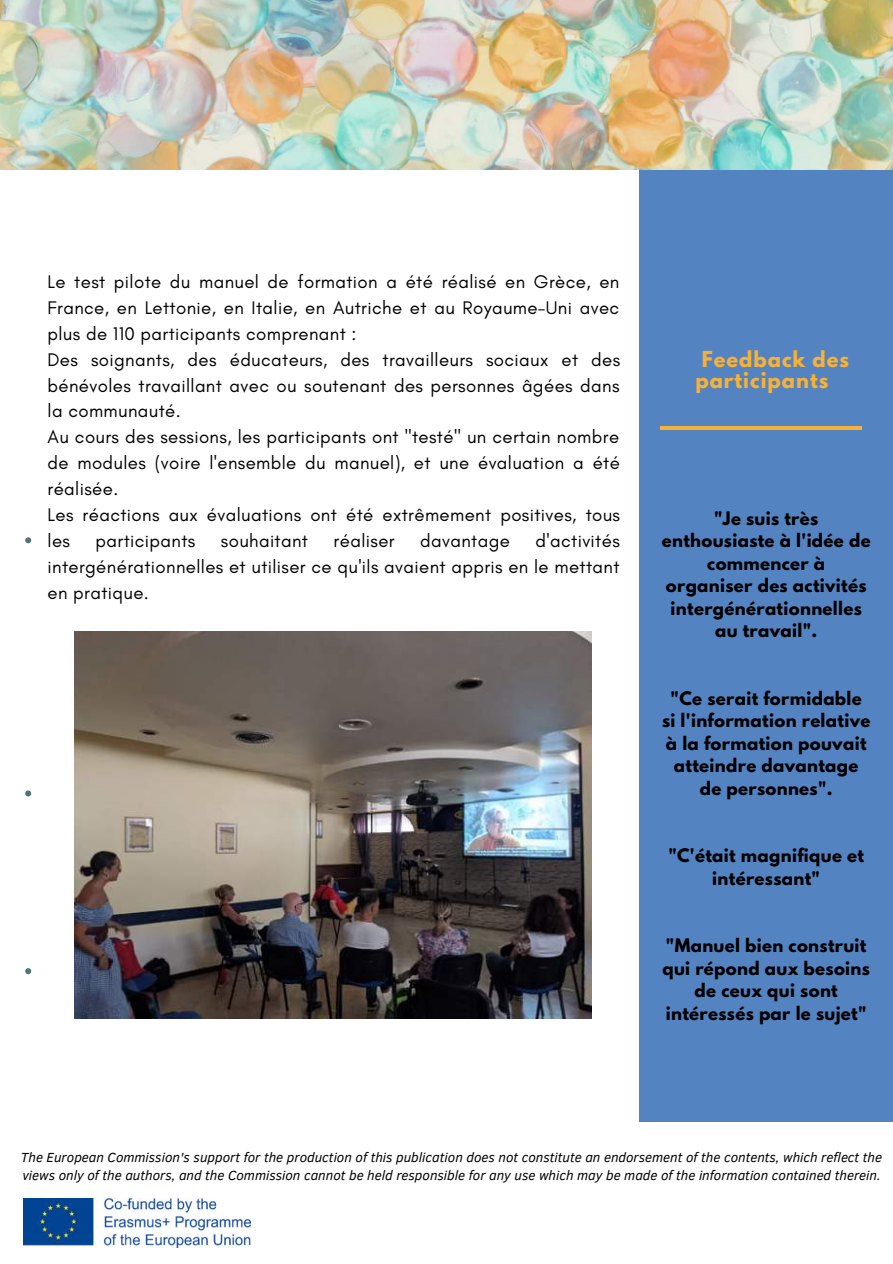
<style>
.page{position:relative;width:893px;height:1264px;background:#fff}
.page>*{position:absolute;margin:0;border:0;box-sizing:border-box;transform-origin:0 0}
.t1{font:700 19.5px/21.3px "League Spartan";letter-spacing:.05em;color:#f7b134}
.t2{font:18.6px/25.8px "Glacial Indifference";letter-spacing:.02em;color:#000}
.t3{font:700 16.5px/22.5px "League Spartan";letter-spacing:.02em;color:#000;text-align:center}
.t4{font:italic 13.5px/18px "Clear Sans";color:#000}
</style>
<div class="page">
<div style="left:639px;top:169px;width:253px;height:952px;background:#5483c2"></div>
<hr style="left:660px;top:426px;width:202px;height:3px;background:#f7b134">
<img style="left:0;top:0;width:892px;height:170px">
<img style="left:23px;top:1198px;width:227px;height:49px">
<svg style="left:25px;top:537px;width:6px;height:6px"></svg>
<svg style="left:25px;top:790px;width:6px;height:6px"></svg>
<svg style="left:25px;top:968px;width:6px;height:6px"></svg>
<img style="left:75px;top:631px;width:516px;height:387px">
<p class="t2" style="left:48px;top:269px;width:574px">Le test pilote du manuel de formation a été réalisé en Grèce, en France, en Lettonie, en Italie, en Autriche et au Royaume-Uni avec plus de 110 participants comprenant :<br>Des soignants, des éducateurs, des travailleurs sociaux et des bénévoles travaillant avec ou soutenant des personnes âgées dans la communauté.<br>Au cours des sessions, les participants ont "testé" un certain nombre de modules (voire l'ensemble du manuel), et une évaluation a été réalisée.<br>Les réactions aux évaluations ont été extrêmement positives, tous les</p>
<p class="t2" style="left:48px;top:527px;width:573px;text-align:justify;text-indent:488px">d'activités intergénérationnelles et utiliser ce qu'ils avaient appris en le mettant en pratique.</p>
<p class="t2" style="left:96px;top:527px;width:101px">participants</p>
<p class="t2" style="left:221px;top:527px;width:89px">souhaitant</p>
<p class="t2" style="left:333px;top:527px;width:62px">réaliser</p>
<p class="t2" style="left:420px;top:527px;width:91px">davantage</p>
<p class="t1" style="left:695px;top:351px;width:155px;text-indent:6px">Feedback des participants</p>
<p class="t3" style="left:661px;top:509px;width:210px">"Je suis très enthousiaste à l'idée de commencer à<br>organiser des activités intergénérationnelles au travail".</p>
<p class="t3" style="left:662px;top:689px;width:210px">"Ce serait formidable si l'information relative à la formation pouvait atteindre davantage de personnes".</p>
<p class="t3" style="left:668px;top:846px;width:197px">"C'était magnifique et intéressant"</p>
<p class="t3" style="left:662px;top:936px;width:209px">"Manuel bien construit qui répond aux besoins de ceux qui sont intéressés par le sujet"</p>
<p class="t4" style="left:21px;top:1147px;width:862px">The European Commission's support for the production of this publication does not constitute an endorsement of the contents, which reflect the views only of the authors, and the Commission cannot be held responsible for any use which may be made of the information contained therein.</p>
</div>
